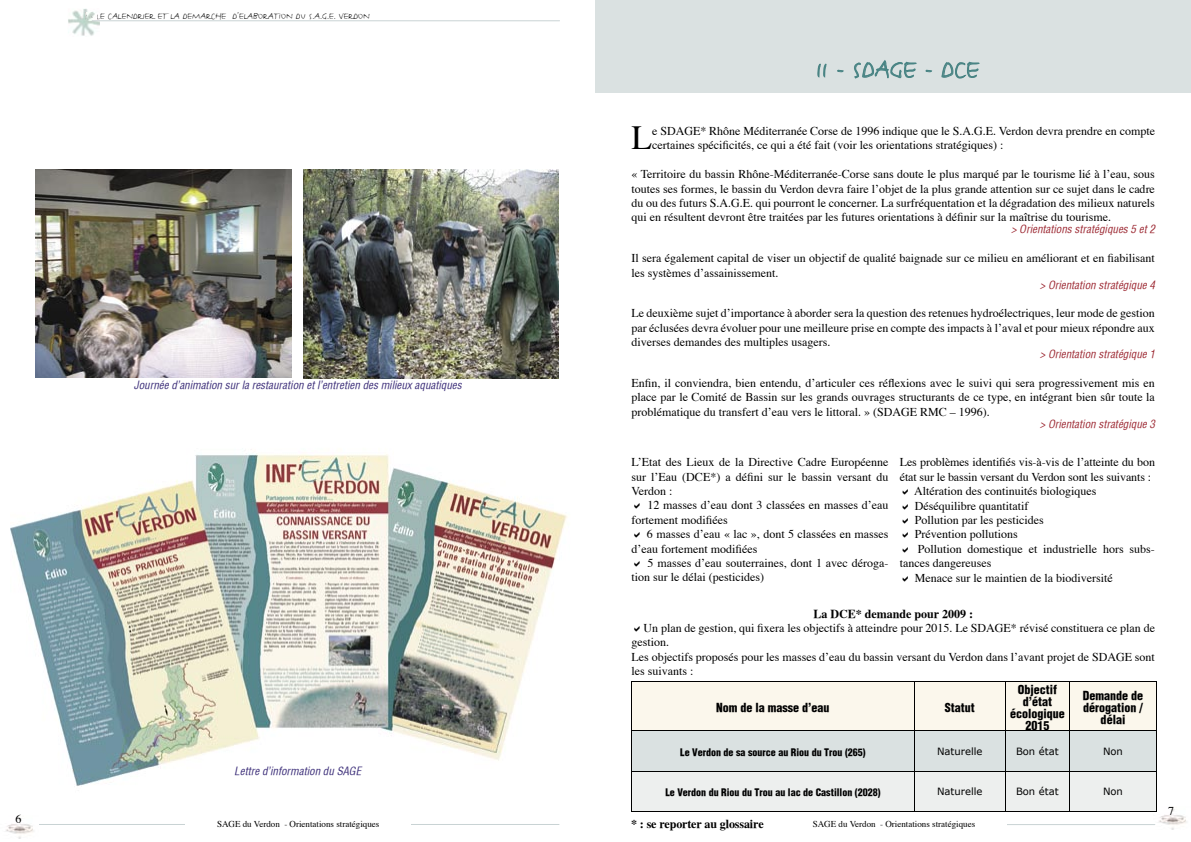
<style>
.page{position:relative;width:1191px;height:842px;background:#fff}
.page>*{position:absolute;margin:0;border:0;box-sizing:border-box;transform-origin:0 0}
.t1{font:33.7px "Times";color:#000}
.t2{font:30px "FF Justlefthand Caps";color:#498484}
.t3{font:12px/14.4px "Times";color:#000}
.t4{font:900 condensed 12px/12px "Helvetica";color:#000;text-align:center}
.t5{font:700 12px "Times";letter-spacing:-.01em;color:#000}
.t6{font:italic condensed 11px "Helvetica";color:#9d2a34}
.t7{font:italic condensed 11px "Helvetica";color:#3c2e79}
.t8{font:11px "FF Justlefthand Caps";color:#000}
.t9{font:900 condensed 10px "Helvetica";color:#000}
.t10{font:10px "Verdana";color:#000}
.t11{font:9px "Times";color:#000}
</style>
<div class="page">
<hr style="left:36px;top:824px;width:523px;height:1px;background:#c9d3d4">
<div style="left:185px;top:820px;width:226px;height:15px;background:#fff"></div>
<img style="left:6px;top:818px;width:32px;height:21px">
<img style="left:68px;top:9px;width:32px;height:27px">
<img style="left:86px;top:12px;width:14px;height:8px">
<hr style="left:92px;top:20px;width:468px;height:1px;background:#c9d3d4">
<img style="left:1159px;top:809px;width:28px;height:21px">
<hr style="left:632px;top:824px;width:523px;height:1px;background:#c9d3d4">
<div style="left:781px;top:820px;width:226px;height:15px;background:#fff"></div>
<img style="left:36px;top:170px;width:255px;height:208px">
<img style="left:303px;top:169px;width:256px;height:209px">
<img style="left:10px;top:449px;width:557px;height:337px">
<div style="left:595px;top:0;width:596px;height:93px;background:#dae1e1"></div>
<svg style="left:817px;top:63px;width:10px;height:15px"></svg>
<svg style="left:837px;top:69px;width:7px;height:4px"></svg>
<svg style="left:854px;top:60px;width:63px;height:19px"></svg>
<svg style="left:925px;top:69px;width:8px;height:4px"></svg>
<svg style="left:941px;top:61px;width:39px;height:18px"></svg>
<svg style="left:632px;top:683px;width:524px;height:128px;background:#ebece8"></svg>
<hr style="left:631px;top:682px;width:283px;height:1px;background:#000">
<hr style="left:631px;top:682px;width:1px;height:48px;background:#000">
<hr style="left:914px;top:682px;width:91px;height:1px;background:#000">
<hr style="left:913px;top:682px;width:1px;height:48px;background:#000">
<hr style="left:1005px;top:682px;width:64px;height:1px;background:#000">
<hr style="left:1005px;top:682px;width:1px;height:48px;background:#000">
<hr style="left:1069px;top:682px;width:88px;height:1px;background:#000">
<hr style="left:1068px;top:682px;width:1px;height:48px;background:#000">
<hr style="left:1156px;top:682px;width:1px;height:48px;background:#000">
<hr style="left:631px;top:730px;width:283px;height:1px;background:#000">
<hr style="left:631px;top:731px;width:1px;height:40px;background:#000">
<hr style="left:914px;top:730px;width:91px;height:1px;background:#000">
<hr style="left:913px;top:731px;width:1px;height:40px;background:#000">
<hr style="left:1005px;top:730px;width:64px;height:1px;background:#000">
<hr style="left:1005px;top:731px;width:1px;height:40px;background:#000">
<hr style="left:1069px;top:730px;width:88px;height:1px;background:#000">
<hr style="left:1068px;top:731px;width:1px;height:40px;background:#000">
<hr style="left:1156px;top:731px;width:1px;height:40px;background:#000">
<hr style="left:631px;top:771px;width:283px;height:1px;background:#000">
<hr style="left:631px;top:771px;width:1px;height:40px;background:#000">
<hr style="left:914px;top:771px;width:91px;height:1px;background:#000">
<hr style="left:913px;top:771px;width:1px;height:40px;background:#000">
<hr style="left:1005px;top:771px;width:64px;height:1px;background:#000">
<hr style="left:1005px;top:771px;width:1px;height:40px;background:#000">
<hr style="left:1069px;top:771px;width:88px;height:1px;background:#000">
<hr style="left:1068px;top:771px;width:1px;height:40px;background:#000">
<hr style="left:1156px;top:771px;width:1px;height:40px;background:#000">
<hr style="left:631px;top:811px;width:283px;height:1px;background:#000">
<hr style="left:914px;top:811px;width:91px;height:1px;background:#000">
<hr style="left:1005px;top:811px;width:64px;height:1px;background:#000">
<hr style="left:1069px;top:811px;width:88px;height:1px;background:#000">
<div style="left:620px;top:817px;width:167px;height:21px;background:#fff"></div>
<p class="t8" style="left:85px;top:10px;width:286px">I - LE CALENDRIER ET LA DEMARCHE D’ELABORATION DU S.A.G.E. VER ON</p>
<p class="t7" style="left:134px;top:378px;width:329px">Journée d’animation sur la restauration et l’entretien des milieux aquatiques</p>
<p class="t3" style="left:15px;top:812px;width:7px">6</p>
<p class="t7" style="left:234px;top:764px;width:128px">Lettre d’information du SAGE</p>
<p class="t11" style="left:217px;top:818px;width:164px">SAGE du Verdon - Orientations stratégiques</p>
<h2 class="t2" style="left:816px;top:52px;width:164px">II - SDAGE - DCE</h2>
<h1 class="t1" style="left:631px;top:117px;width:22px">L</h1>
<p class="t3" style="left:652px;top:124px;width:504px">e SDAGE* Rhône Méditerranée Corse de 1996 indique que le S.A.G.E. Verdon devra prendre en compte certaines spécificités, ce qui a été fait (voir les orientations stratégiques) :</p>
<p class="t3" style="left:631px;top:168px;width:525px;text-align:justify">« Territoire du bassin Rhône-Méditerranée-Corse sans doute le plus marqué par le tourisme lié à l’eau, sous toutes ses formes, le bassin du Verdon devra faire l’objet de la plus grande attention sur ce sujet dans le cadre du ou des futurs S.A.G.E. qui pourront le concerner. La surfréquentation et la dégradation des milieux naturels qui en résultent devront être traitées par les futures orientations à définir sur la maîtrise du tourisme.</p>
<p class="t6" style="left:1011px;top:222px;width:145px">&gt; Orientations stratégiques 5 et 2</p>
<p class="t3" style="left:631px;top:252px;width:525px">Il sera également capital de viser un objectif de qualité baignade sur ce milieu en améliorant et en fiabilisant les systèmes d’assainissement.</p>
<p class="t6" style="left:1039px;top:278px;width:117px">&gt; Orientation stratégique 4</p>
<p class="t3" style="left:631px;top:307px;width:525px;text-align:justify">Le deuxième sujet d’importance à aborder sera la question des retenues hydroélectriques, leur mode de gestion par éclusées devra évoluer pour une meilleure prise en compte des impacts à l’aval et pour mieux répondre aux diverses demandes des multiples usagers.</p>
<p class="t6" style="left:1039px;top:347px;width:117px">&gt; Orientation stratégique 1</p>
<p class="t3" style="left:631px;top:376px;width:525px;text-align:justify">Enfin, il conviendra, bien entendu, d’articuler ces réflexions avec le suivi qui sera progressivement mis en place par le Comité de Bassin sur les grands ouvrages structurants de ce type, en intégrant bien sûr toute la problématique du transfert d’eau vers le littoral. » (SDAGE RMC – 1996).</p>
<p class="t6" style="left:1039px;top:417px;width:117px">&gt; Orientation stratégique 3</p>
<p class="t3" style="left:631px;top:456px;width:258px;text-align:justify">L’Etat des Lieux de la Directive Cadre Européenne sur l’Eau (DCE*) a défini sur le bassin versant du Verdon :</p>
<p class="t3" style="left:631px;top:499px;width:258px;text-indent:16px">12 masses d’eau dont 3 classées en masses d’eau fortement modifiées</p>
<p class="t3" style="left:631px;top:528px;width:258px;text-indent:15px">6 masses d’eau « lac », dont 5 classées en masses d’eau fortement modifiées</p>
<p class="t3" style="left:631px;top:556px;width:258px;text-indent:16px">5 masses d’eau souterraines, dont 1 avec déroga&shy;tion sur le délai (pesticides)</p>
<p class="t3" style="left:900px;top:456px;width:257px">Les problèmes identifiés vis-à-vis de l’atteinte du bon</p>
<p class="t3" style="left:900px;top:470px;width:253px">état sur le bassin versant du Verdon sont les suivants :</p>
<p class="t3" style="left:914px;top:485px;width:184px">Altération des continuités biologiques</p>
<p class="t3" style="left:915px;top:499px;width:115px">Déséquilibre quantitatif</p>
<p class="t3" style="left:915px;top:513px;width:131px">Pollution par les pesticides</p>
<p class="t3" style="left:915px;top:528px;width:105px">Prévention pollutions</p>
<p class="t3" style="left:917px;top:542px;width:239px">Pollution domestique et industrielle hors subs-</p>
<p class="t3" style="left:900px;top:557px;width:93px">tances dangereuses</p>
<p class="t3" style="left:915px;top:571px;width:199px">Menace sur le maintien de la biodiversité</p>
<p class="t5" style="left:813px;top:606px;width:161px">La DCE* demande pour 2009 :</p>
<p class="t3" style="left:631px;top:621px;width:525px;text-indent:12px">Un plan de gestion, qui fixera les objectifs à atteindre pour 2015. Le SDAGE* révisé constituera ce plan de gestion.<br>Les objectifs proposés pour les masses d’eau du bassin versant du Verdon dans l’avant projet de SDAGE sont les suivants :</p>
<p class="t4" style="left:716px;top:702px;width:115px">Nom de la masse d’eau</p>
<p class="t4" style="left:944px;top:702px;width:31px">Statut</p>
<p class="t4" style="left:1010px;top:684px;width:56px">Objectif d’état écologique<br>2015</p>
<p class="t4" style="left:1082px;top:690px;width:62px">Demande de dérogation / délai</p>
<p class="t9" style="left:680px;top:746px;width:187px">Le Verdon de sa source au Riou du Trou (265)</p>
<p class="t10" style="left:937px;top:745px;width:47px">Naturelle</p>
<p class="t10" style="left:1016px;top:745px;width:44px">Bon état</p>
<p class="t10" style="left:1103px;top:745px;width:21px">Non</p>
<p class="t9" style="left:665px;top:786px;width:217px">Le Verdon du Riou du Trou au lac de Castillon (2028)</p>
<p class="t10" style="left:937px;top:785px;width:47px">Naturelle</p>
<p class="t10" style="left:1016px;top:785px;width:44px">Bon état</p>
<p class="t10" style="left:1103px;top:785px;width:21px">Non</p>
<p class="t5" style="left:631px;top:817px;width:134px">* : se reporter au glossaire</p>
<p class="t11" style="left:813px;top:818px;width:164px">SAGE du Verdon - Orientations stratégiques</p>
<p class="t3" style="left:1168px;top:804px;width:7px">7</p>
</div>
